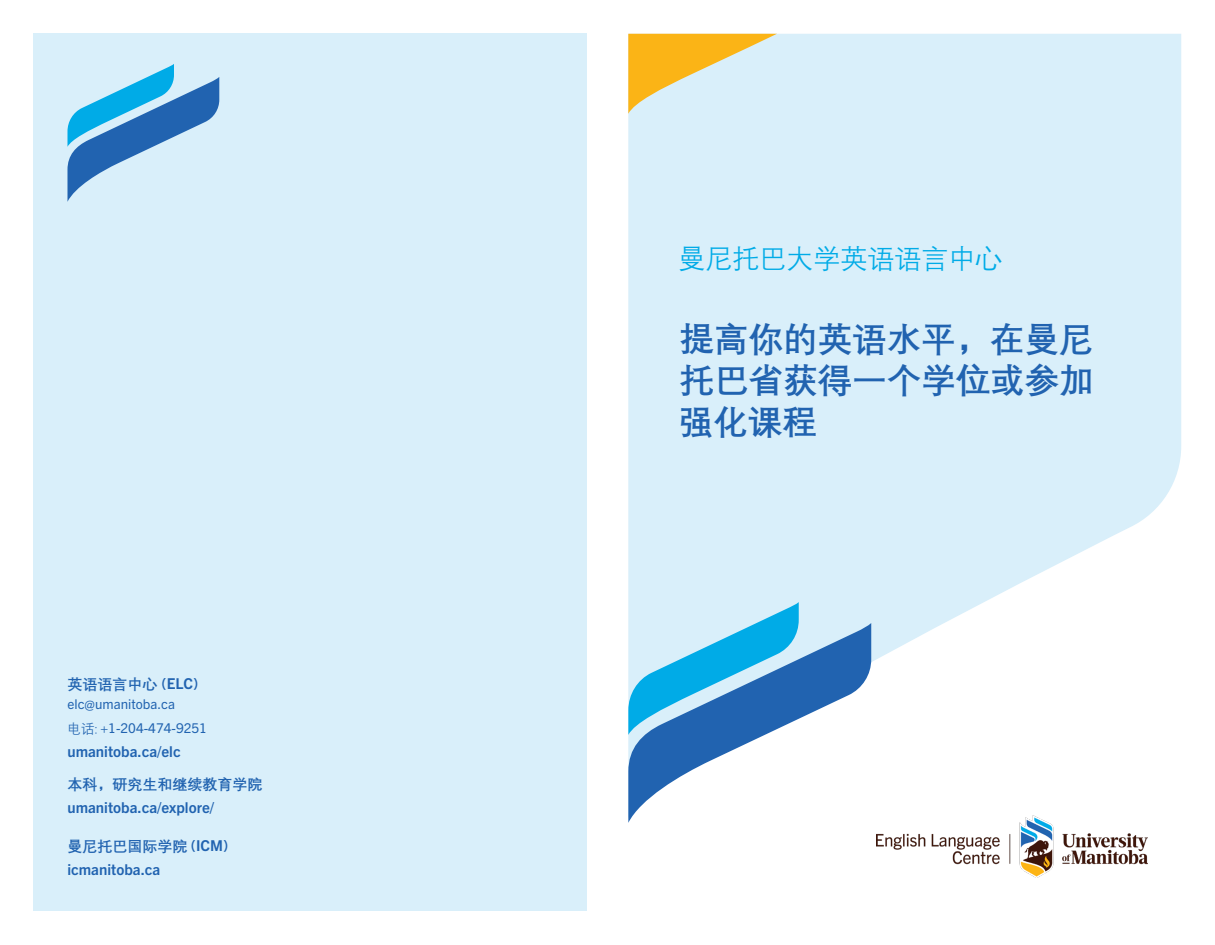
<style>
.page{position:relative;width:1215px;height:945px;background:#fff}
.page>*{position:absolute;margin:0;border:0;box-sizing:border-box;transform-origin:0 0}
.Subhead_Line{font:700 34.5px/41.4px "Deng Xian";color:#2163b0;text-align:justify}
.Subhead_Line-2{font:27px "Deng Xian";color:#00abe7}
.Contact_Information{font:700 15px/31.5px "Trade Gothic Next LT Pro";color:#2163b0}
.Contact_Information-2{font:700 15px "Deng Xian";color:#2163b0}
.Subhead_Style_4{font:700 15px "Deng Xian";color:#2163b0}
.Contact_Information-3{font:13.5px "Trade Gothic Next LT Pro";color:#2163b0}
.s1{font-family:"Trade Gothic Next LT Pro"}
.s2{font-family:"Deng Xian"}
</style>
<div class="page">
<svg style="left:628px;top:34px;width:553px;height:629px;background:#dcf0fa"></svg>
<div style="left:34px;top:34px;width:553px;height:877px;background:#d9effa"></div>
<svg style="left:628px;top:602px;width:171px;height:21px;background:#bfe7f7"></svg>
<svg style="left:628px;top:623px;width:243px;height:200px"></svg>
<svg style="left:628px;top:34px;width:149px;height:80px;background:#e8d494"></svg>
<svg style="left:68px;top:64px;width:151px;height:137px"></svg>
<img style="left:877px;top:815px;width:271px;height:62px">
<p class="Subhead_Style_4" style="left:68px;top:674px;width:132px">英语语言中心 <span class="s1">(ELC)</span></p>
<p class="Contact_Information-3" style="left:68px;top:694px;width:109px">elc@umanitoba.ca</p>
<p class="Contact_Information-3" style="left:68px;top:719px;width:141px"><span class="s2">电话:</span> +1-204-474-9251</p>
<p class="Contact_Information" style="left:68px;top:735px;width:196px">umanitoba.ca/elc<br><span class="s2">本科，研究生和继续教育学院</span></p>
<p class="Contact_Information" style="left:68px;top:791px;width:148px">umanitoba.ca/explore/</p>
<p class="Contact_Information-2" style="left:68px;top:836px;width:162px">曼尼托巴国际学院 <span class="s1">(ICM)</span></p>
<p class="Contact_Information" style="left:68px;top:853px;width:94px">icmanitoba.ca</p>
<p class="Subhead_Line-2" style="left:678px;top:241px;width:325px">曼尼托巴大学英语语言中心</p>
<p class="Subhead_Line" style="left:679px;top:316px;width:416px">提高你的英语水平，在曼尼托巴省获得一个学位或参加强化课程</p>
</div>
